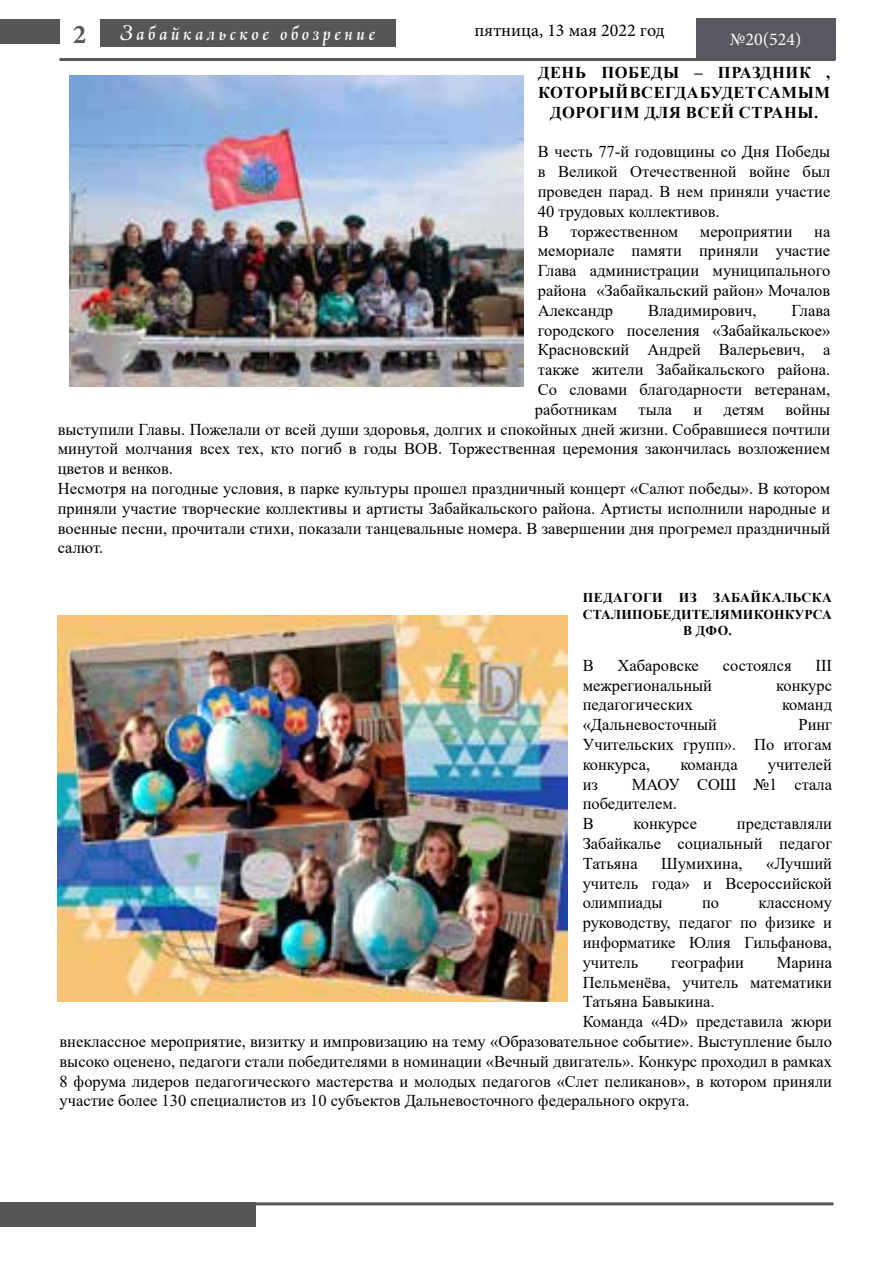
<style>
.page{position:relative;width:893px;height:1263px;background:#fff}
.page>*{position:absolute;margin:0;border:0;box-sizing:border-box;transform-origin:0 0}
.t1{font:700 27px "Minion Pro";color:#565657}
.t2{font:21px "Asturiascript";letter-spacing:.18em;color:#fff}
.t3{font:18px "Minion Pro";color:#000}
.t4{font:18px "Minion Pro";color:#fff}
.t5{font:16.5px/19.8px "Times New Roman";color:#000;text-align:justify}
.t6{font:700 16.5px/19.8px "Times New Roman";letter-spacing:.035em;color:#000;text-align:center}
.t7{font:700 13.5px/16.2px "Times New Roman";letter-spacing:.01em;color:#000;text-align:center}
</style>
<div class="page">
<div style="left:0;top:20px;width:60px;height:24px;background:#565657"></div>
<div style="left:0;top:1202px;width:256px;height:24px;background:#565657"></div>
<div style="left:100px;top:19px;width:295px;height:28px;background:#565657"></div>
<div style="left:696px;top:18px;width:139px;height:42px;background:#5a5761"></div>
<hr style="left:58px;top:1202px;width:775px;height:3px;background:#565657">
<hr style="left:60px;top:58px;width:775px;height:3px;background:#565657">
<img style="left:69px;top:75px;width:454px;height:311px">
<img style="left:58px;top:615px;width:510px;height:386px">
<h1 class="t1" style="left:73px;top:15px;width:15px">2</h1>
<p class="t2" style="left:121px;top:21px;width:256px">Забайкальское обозрение</p>
<p class="t3" style="left:474px;top:18px;width:192px">пятница, 13 мая 2022 год</p>
<p class="t4" style="left:730px;top:27px;width:73px">№20(524)</p>
<p class="t6" style="left:538px;top:62px;width:294px">ДЕНЬ ПОБЕДЫ – ПРАЗДНИК ,<br>КОТОРЫЙ ВСЕГДА БУДЕТ САМЫМ<br>ДОРОГИМ ДЛЯ ВСЕЙ СТРАНЫ.</p>
<p class="t5" style="left:538px;top:141px;width:294px;text-align:left">В честь 77-й годовщины со Дня Победы в Великой Отечественной войне был проведен парад. В нем приняли участие<br>40 трудовых коллективов.<br>В</p>
<p class="t5" style="left:570px;top:221px;width:110px">торжественном</p>
<p class="t5" style="left:700px;top:221px;width:94px">мероприятии</p>
<p class="t5" style="left:538px;top:221px;width:294px;text-indent:276px">на мемориале памяти приняли участие Глава администрации муниципального района «Забайкальский район» Мочалов Александр</p>
<p class="t5" style="left:535px;top:300px;width:297px;text-indent:257px">Глава городского поселения «Забайкальское» Красновский Андрей Валерьевич, а также жители Забайкальского района.<br>Со словами благодарности ветеранам, работникам</p>
<p class="t5" style="left:648px;top:300px;width:110px">Владимирович,</p>
<p class="t5" style="left:58px;top:399px;width:774px;text-align:left;text-indent:728px">войны выступили Главы. Пожелали от всей души здоровья, долгих и спокойных дней жизни. Собравшиеся почтили минутой молчания всех тех, кто погиб в годы ВОВ. Торжественная церемония закончилась возложением цветов и венков.<br>Несмотря на погодные условия, в парке культуры прошел праздничный концерт «Салют победы». В котором приняли участие творческие коллективы и артисты Забайкальского района. Артисты исполнили народные и военные песни, прочитали стихи, показали танцевальные номера. В завершении дня прогремел праздничный салют.</p>
<p class="t7" style="left:583px;top:589px;width:250px">ПЕДАГОГИ ИЗ ЗАБАЙКАЛЬСКА<br>СТАЛИ ПОБЕДИТЕЛЯМИ КОНКУРСА<br>В ДФО.</p>
<p class="t5" style="left:583px;top:655px;width:13px">В</p>
<p class="t5" style="left:617px;top:655px;width:83px">Хабаровске</p>
<p class="t5" style="left:723px;top:655px;width:70px">состоялся</p>
<p class="t5" style="left:816px;top:655px;width:18px">III</p>
<p class="t5" style="left:583px;top:675px;width:131px">межрегиональный</p>
<p class="t5" style="left:776px;top:675px;width:57px">конкурс</p>
<p class="t5" style="left:583px;top:694px;width:112px">педагогических</p>
<p class="t5" style="left:782px;top:694px;width:51px">команд</p>
<p class="t5" style="left:583px;top:714px;width:136px">«Дальневосточный</p>
<p class="t5" style="left:638px;top:399px;width:35px">тыла</p>
<p class="t5" style="left:694px;top:399px;width:10px">и</p>
<p class="t5" style="left:724px;top:399px;width:42px">детям</p>
<p class="t5" style="left:583px;top:714px;width:251px;text-indent:216px">Ринг Учительских групп». По итогам конкурса,</p>
<p class="t5" style="left:680px;top:754px;width:59px">команда</p>
<p class="t5" style="left:768px;top:754px;width:66px">учителей</p>
<p class="t5" style="left:583px;top:774px;width:251px;text-align:left;text-indent:49px">МАОУ СОШ №1 стала победителем.<br>В</p>
<p class="t5" style="left:583px;top:774px;width:17px">из</p>
<p class="t5" style="left:583px;top:813px;width:251px;text-indent:154px">представляли Забайкалье социальный педагог Татьяна</p>
<p class="t5" style="left:634px;top:813px;width:65px">конкурсе</p>
<p class="t5" style="left:583px;top:853px;width:251px;text-indent:183px">«Лучший учитель года» и Всероссийской олимпиады</p>
<p class="t5" style="left:661px;top:853px;width:83px">Шумихина,</p>
<p class="t5" style="left:583px;top:892px;width:251px;text-indent:176px">классному руководству, педагог по физике и информатике Юлия Гильфанова, учитель</p>
<p class="t5" style="left:702px;top:892px;width:19px">по</p>
<p class="t5" style="left:671px;top:952px;width:74px">географии</p>
<p class="t5" style="left:777px;top:952px;width:57px">Марина</p>
<p class="t5" style="left:583px;top:972px;width:251px">Пельменёва, учитель математики</p>
<p class="t5" style="left:583px;top:991px;width:133px">Татьяна Бавыкина.</p>
<p class="t5" style="left:583px;top:1011px;width:251px">Команда «4D» представила жюри</p>
<p class="t5" style="left:60px;top:1031px;width:774px">внеклассное мероприятие, визитку и импровизацию на тему «Образовательное событие». Выступление было</p>
<p class="t5" style="left:60px;top:1051px;width:774px">высоко оценено, педагоги стали победителями в номинации «Вечный двигатель». Конкурс проходил в рамках</p>
<p class="t5" style="left:60px;top:1071px;width:774px">8 форума лидеров педагогического мастерства и молодых педагогов «Слет пеликанов», в котором приняли</p>
<p class="t5" style="left:60px;top:1090px;width:631px">участие более 130 специалистов из 10 субъектов Дальневосточного федерального округа.</p>
</div>
